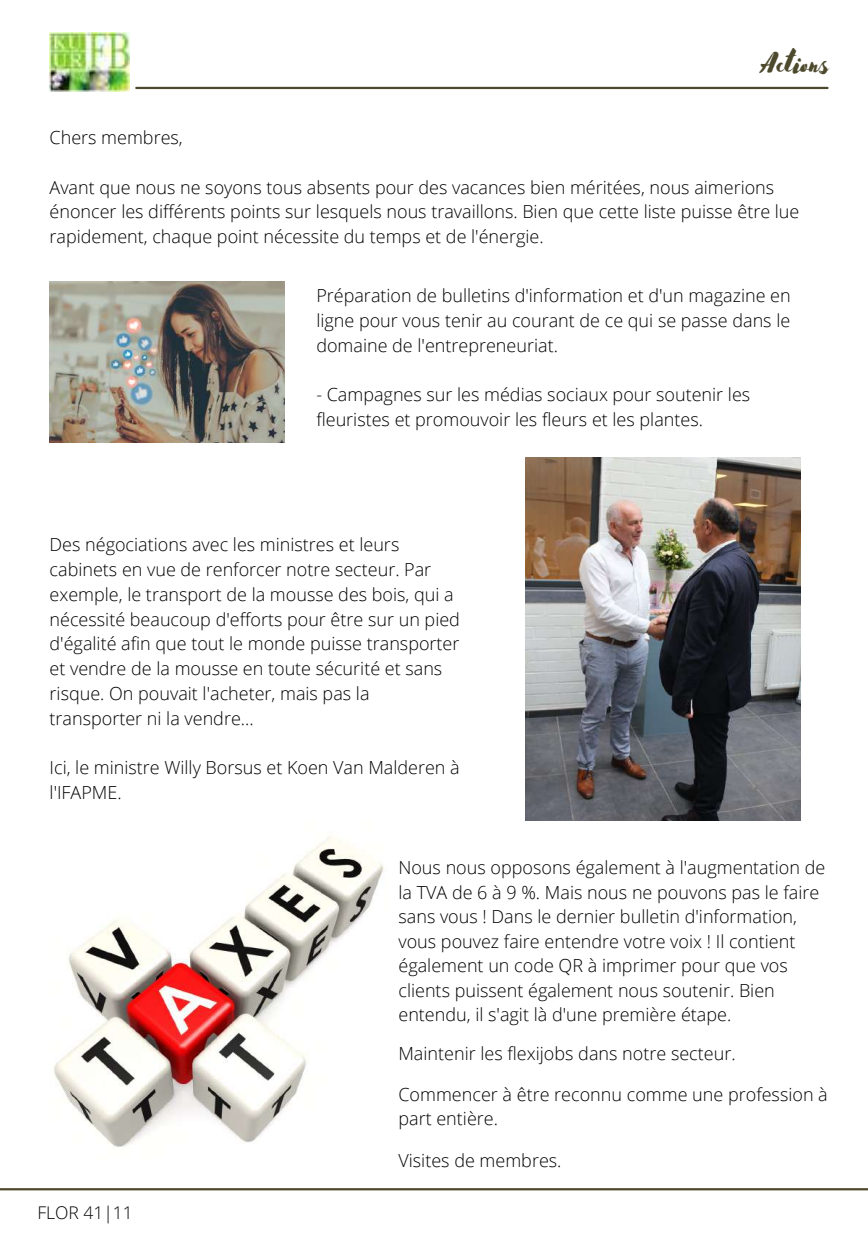
<style>
.page{position:relative;width:868px;height:1238px;background:#fff}
.page>*{position:absolute;margin:0;border:0;box-sizing:border-box;transform-origin:0 0}
.t1{font:32.1px "Advetime";color:#4d492d}
.t2{font:300 18px/24.8px "Open Sans";color:#000}
.t3{font:300 17.55px "Open Sans";color:#000}
</style>
<div class="page">
<hr style="left:0;top:1188px;width:867px;height:2px;background:#4d492d">
<hr style="left:136px;top:87px;width:691px;height:2px;background:#4d492d">
<img style="left:50px;top:32px;width:79px;height:60px">
<img style="left:50px;top:282px;width:235px;height:161px">
<img style="left:525px;top:457px;width:275px;height:363px">
<img style="left:54px;top:837px;width:330px;height:311px">
<h1 class="t1" style="left:759px;top:41px;width:70px">Actions</h1>
<p class="t2" style="left:50px;top:125px;width:135px">Chers membres,</p>
<p class="t2" style="left:50px;top:174px;width:751px">Avant que nous ne soyons tous absents pour des vacances bien méritées, nous aimerions énoncer les différents points sur lesquels nous travaillons. Bien que cette liste puisse être lue rapidement, chaque point nécessite du temps et de l'énergie.</p>
<p class="t2" style="left:316px;top:283px;width:476px;text-align:justify">Préparation de bulletins d'information et d'un magazine en ligne pour vous tenir au courant de ce qui se passe dans le domaine de l'entrepreneuriat.</p>
<p class="t2" style="left:316px;top:382px;width:435px">- Campagnes sur les médias sociaux pour soutenir les fleuristes et promouvoir les fleurs et les plantes.</p>
<p class="t2" style="left:50px;top:532px;width:412px">Des négociations avec les ministres et leurs cabinets en vue de renforcer notre secteur. Par exemple, le transport de la mousse des bois, qui a nécessité beaucoup d'efforts pour être sur un pied d'égalité afin que tout le monde puisse transporter et vendre de la mousse en toute sécurité et sans risque. On pouvait l'acheter, mais pas la transporter ni la vendre...</p>
<p class="t2" style="left:50px;top:755px;width:411px">Ici, le ministre Willy Borsus et Koen Van Malderen à l'IFAPME.</p>
<p class="t3" style="left:37px;top:1200px;width:97px">FLOR 41|11</p>
<p class="t2" style="left:398px;top:855px;width:428px">Nous nous opposons également à l'augmentation de la TVA de 6 à 9 %. Mais nous ne pouvons pas le faire sans vous ! Dans le dernier bulletin d'information, vous pouvez faire entendre votre voix ! Il contient également un code QR à imprimer pour que vos clients puissent également nous soutenir. Bien entendu, il s'agit là d'une première étape.</p>
<p class="t2" style="left:398px;top:1040px;width:338px">Maintenir les flexijobs dans notre secteur.</p>
<p class="t2" style="left:398px;top:1081px;width:431px">Commencer à être reconnu comme une profession à part entière.</p>
<p class="t2" style="left:398px;top:1147px;width:164px">Visites de membres.</p>
</div>
